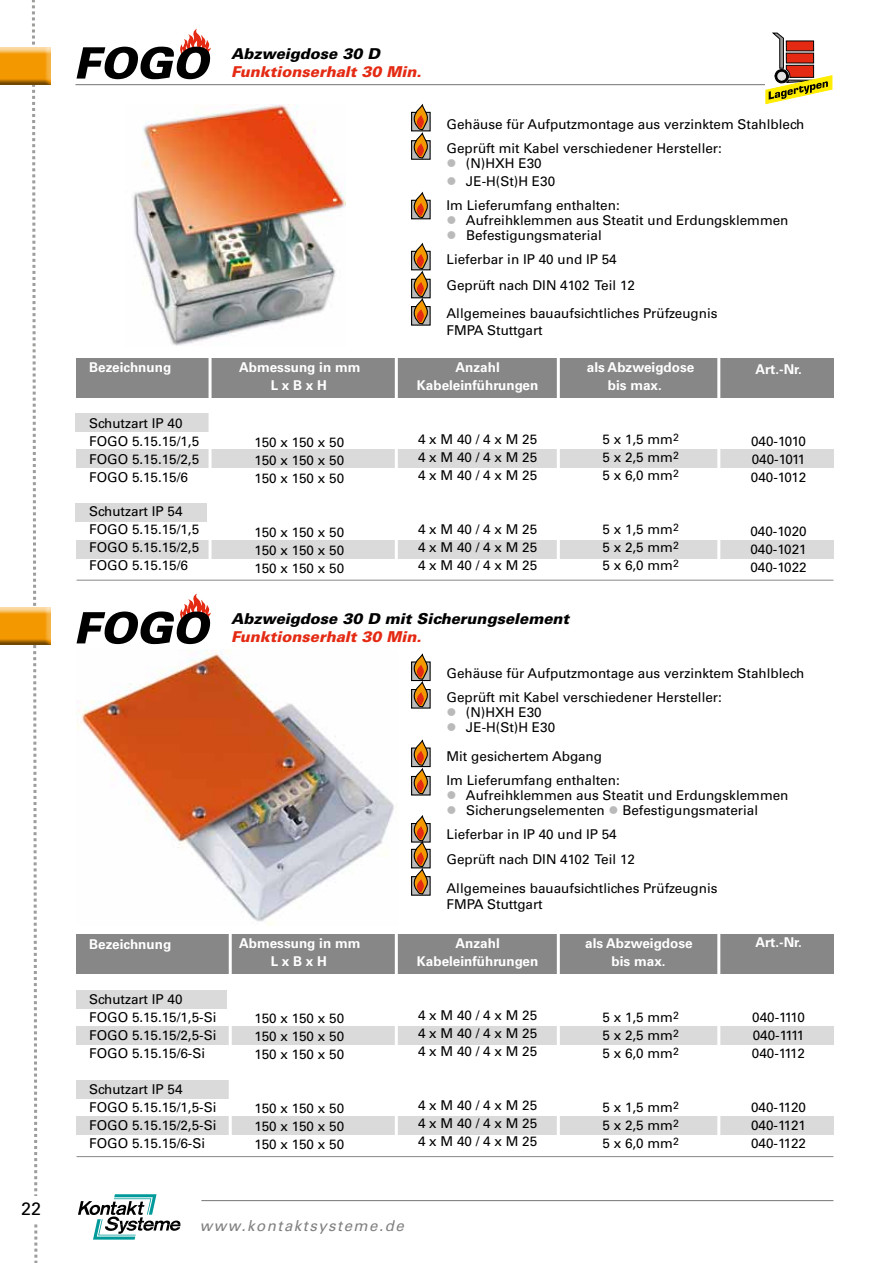
<style>
.page{position:relative;width:893px;height:1263px;background:#fff}
.page>*{position:absolute;margin:0;border:0;box-sizing:border-box;transform-origin:0 0}
.t1{font:18px "Univers";color:#000}
.t2{font:italic 900 15px "Univers";color:#000}
.t3{font:italic 900 15px "Univers";color:#e42a13}
.t4{font:italic 15px "Univers";letter-spacing:.1em;color:#818080}
.t5{font:13.5px/18px "Univers";color:#000;text-align:justify}
.t6{font:700 13.5px/18px "Univers";color:#fff;text-align:center}
.s1{color:#bababa}
</style>
<div class="page">
<svg style="left:32px;top:0;width:6px;height:1263px"></svg>
<div style="left:16px;top:1196px;width:45px;height:26px;background:#fff"></div>
<svg style="left:78px;top:1194px;width:103px;height:45px"></svg>
<hr style="left:201px;top:1200px;width:632px;height:1px;background:#757474">
<hr style="left:75px;top:84px;width:757px;height:1px;background:#757474">
<img style="left:77px;top:649px;width:317px;height:276px">
<img style="left:133px;top:105px;width:212px;height:241px">
<svg style="left:77px;top:29px;width:134px;height:50px"></svg>
<div style="left:412px;top:112px;width:18px;height:19px;background:#bcbcbc"></div>
<div style="left:411px;top:112px;width:20px;height:19px;border:1px solid #000"></div>
<div style="left:412px;top:141px;width:18px;height:18px;background:#bcbcbc"></div>
<div style="left:411px;top:140px;width:20px;height:20px;border:1px solid #000"></div>
<svg style="left:413px;top:105px;width:15px;height:54px"></svg>
<div style="left:0;top:47px;width:51px;height:40px;background:#000;opacity:.54"></div>
<div style="left:412px;top:200px;width:18px;height:19px;background:#bcbcbc"></div>
<div style="left:411px;top:200px;width:20px;height:19px;border:1px solid #000"></div>
<svg style="left:413px;top:193px;width:15px;height:26px"></svg>
<div style="left:412px;top:251px;width:18px;height:19px;background:#bcbcbc"></div>
<div style="left:411px;top:251px;width:20px;height:19px;border:1px solid #000"></div>
<div style="left:412px;top:279px;width:18px;height:19px;background:#bcbcbc"></div>
<div style="left:411px;top:279px;width:20px;height:19px;border:1px solid #000"></div>
<div style="left:412px;top:307px;width:18px;height:18px;background:#bcbcbc"></div>
<div style="left:411px;top:306px;width:20px;height:20px;border:1px solid #000"></div>
<svg style="left:413px;top:244px;width:15px;height:81px"></svg>
<div style="left:76px;top:414px;width:134px;height:18px;background:#dadada"></div>
<div style="left:76px;top:450px;width:757px;height:18px;background:#dadada"></div>
<div style="left:76px;top:504px;width:131px;height:18px;background:#dadada"></div>
<div style="left:76px;top:540px;width:757px;height:18px;background:#dadada"></div>
<div style="left:76px;top:358px;width:757px;height:39px;background:#878787"></div>
<hr style="left:717px;top:349px;width:3px;height:244px;background:#fff">
<hr style="left:557px;top:350px;width:3px;height:243px;background:#fff">
<hr style="left:395px;top:350px;width:3px;height:244px;background:#fff">
<hr style="left:209px;top:350px;width:3px;height:243px;background:#fff">
<hr style="left:77px;top:580px;width:756px;height:1px;background:#878787">
<div style="left:412px;top:662px;width:18px;height:18px;background:#bcbcbc"></div>
<div style="left:411px;top:661px;width:20px;height:20px;border:1px solid #000"></div>
<div style="left:412px;top:689px;width:18px;height:19px;background:#bcbcbc"></div>
<div style="left:411px;top:689px;width:20px;height:20px;border:1px solid #000"></div>
<svg style="left:413px;top:654px;width:15px;height:54px"></svg>
<div style="left:412px;top:748px;width:18px;height:18px;background:#bcbcbc"></div>
<div style="left:411px;top:747px;width:20px;height:20px;border:1px solid #000"></div>
<div style="left:412px;top:823px;width:18px;height:19px;background:#bcbcbc"></div>
<div style="left:411px;top:823px;width:20px;height:19px;border:1px solid #000"></div>
<div style="left:412px;top:849px;width:18px;height:19px;background:#bcbcbc"></div>
<div style="left:411px;top:849px;width:20px;height:19px;border:1px solid #000"></div>
<div style="left:412px;top:877px;width:18px;height:18px;background:#bcbcbc"></div>
<div style="left:411px;top:876px;width:20px;height:20px;border:1px solid #000"></div>
<svg style="left:413px;top:816px;width:15px;height:79px"></svg>
<div style="left:0;top:607px;width:51px;height:40px;background:#000;opacity:.54"></div>
<svg style="left:77px;top:594px;width:134px;height:50px"></svg>
<div style="left:76px;top:1026px;width:757px;height:18px;background:#dadada"></div>
<div style="left:76px;top:990px;width:150px;height:18px;background:#dadada"></div>
<div style="left:76px;top:1080px;width:154px;height:18px;background:#dadada"></div>
<div style="left:76px;top:1116px;width:757px;height:18px;background:#dadada"></div>
<div style="left:76px;top:934px;width:757px;height:40px;background:#878787"></div>
<hr style="left:717px;top:926px;width:3px;height:243px;background:#fff">
<hr style="left:557px;top:926px;width:3px;height:243px;background:#fff">
<hr style="left:395px;top:926px;width:3px;height:244px;background:#fff">
<hr style="left:229px;top:927px;width:3px;height:242px;background:#fff">
<hr style="left:77px;top:1156px;width:756px;height:1px;background:#878787">
<div style="left:412px;top:776px;width:18px;height:19px;background:#bcbcbc"></div>
<div style="left:411px;top:776px;width:20px;height:19px;border:1px solid #000"></div>
<svg style="left:413px;top:740px;width:15px;height:55px"></svg>
<svg style="left:765px;top:32px;width:68px;height:73px"></svg>
<h1 class="t1" style="left:21px;top:1198px;width:22px">22</h1>
<p class="t2" style="left:231px;top:45px;width:150px">Abzweigdose 30 D</p>
<p class="t3" style="left:231px;top:63px;width:192px">Funktionserhalt 30 Min.</p>
<p class="t6" style="left:89px;top:359px;width:83px">Bezeichnung</p>
<p class="t5" style="left:89px;top:414px;width:111px;text-align:left">Schutzart IP 40<br>FOGO 5.15.15/1,5<br>FOGO 5.15.15/2,5<br>FOGO 5.15.15/6</p>
<p class="t5" style="left:89px;top:503px;width:111px;text-align:left">Schutzart IP 54<br>FOGO 5.15.15/1,5<br>FOGO 5.15.15/2,5<br>FOGO 5.15.15/6</p>
<p class="t6" style="left:239px;top:358px;width:123px">Abmessung in mm<br>L x B x H</p>
<p class="t5" style="left:254px;top:433px;width:91px">150 x 150 x 50<br>150 x 150 x 50<br>150 x 150 x 50</p>
<p class="t5" style="left:254px;top:523px;width:91px">150 x 150 x 50<br>150 x 150 x 50<br>150 x 150 x 50</p>
<p class="t5" style="left:446px;top:112px;width:359px;line-height:24px">Gehäuse für Aufputzmontage aus verzinktem Stahlblech<br>Geprüft mit Kabel verschiedener Hersteller:</p>
<p class="t5" style="left:446px;top:154px;width:97px"><span class="s1">●</span> (N)HXH E30</p>
<p class="t5" style="left:446px;top:169px;width:175px;line-height:24px"><span class="s1">●</span> JE-H(St)H E30<br>Im Lieferumfang enthalten:</p>
<p class="t5" style="left:446px;top:211px;width:344px"><span class="s1">●</span> Aufreihklemmen aus Steatit und Erdungsklemmen</p>
<p class="t5" style="left:446px;top:223px;width:172px;line-height:24px"><span class="s1">●</span> Befestigungsmaterial<br>Lieferbar in IP 40 und IP 54</p>
<p class="t5" style="left:446px;top:271px;width:273px;line-height:28.5px">Geprüft nach DIN 4102 Teil 12<br>Allgemeines bauaufsichtliches Prüfzeugnis</p>
<p class="t5" style="left:446px;top:321px;width:98px">FMPA Stuttgart</p>
<p class="t6" style="left:417px;top:358px;width:123px">Anzahl<br>Kabeleinführungen</p>
<p class="t5" style="left:418px;top:430px;width:121px">4 x M 40 / 4 x M 25<br>4 x M 40 / 4 x M 25<br>4 x M 40 / 4 x M 25</p>
<p class="t5" style="left:418px;top:520px;width:121px">4 x M 40 / 4 x M 25<br>4 x M 40 / 4 x M 25<br>4 x M 40 / 4 x M 25</p>
<p class="t6" style="left:608px;top:358px;width:88px;text-align:left;text-indent:-21px">als Abzweigdose bis max.</p>
<p class="t5" style="left:602px;top:430px;width:78px">5 x 1,5 mm <sup>2<br></sup>5 x 2,5 mm <sup>2<br></sup>5 x 6,0 mm <sup>2</sup></p>
<p class="t5" style="left:602px;top:520px;width:78px">5 x 1,5 mm <sup>2<br></sup>5 x 2,5 mm <sup>2<br></sup>5 x 6,0 mm <sup>2</sup></p>
<p class="t6" style="left:755px;top:360px;width:48px">Art.-Nr.</p>
<p class="t5" style="left:751px;top:432px;width:57px">040-1010<br>040-1011<br>040-1012</p>
<p class="t5" style="left:750px;top:522px;width:58px">040-1020<br>040-1021<br>040-1022</p>
<p class="t6" style="left:89px;top:935px;width:83px">Bezeichnung</p>
<p class="t5" style="left:89px;top:990px;width:129px;text-align:left">Schutzart IP 40<br>FOGO 5.15.15/1,5-Si<br>FOGO 5.15.15/2,5-Si<br>FOGO 5.15.15/6-Si</p>
<p class="t5" style="left:89px;top:1080px;width:129px;text-align:left">Schutzart IP 54<br>FOGO 5.15.15/1,5-Si<br>FOGO 5.15.15/2,5-Si<br>FOGO 5.15.15/6-Si</p>
<p class="t2" style="left:231px;top:609px;width:340px">Abzweigdose 30 D mit Sicherungselement</p>
<p class="t3" style="left:231px;top:627px;width:192px">Funktionserhalt 30 Min.</p>
<p class="t6" style="left:239px;top:935px;width:123px">Abmessung in mm<br>L x B x H</p>
<p class="t5" style="left:254px;top:1009px;width:91px">150 x 150 x 50<br>150 x 150 x 50<br>150 x 150 x 50</p>
<p class="t5" style="left:254px;top:1099px;width:91px">150 x 150 x 50<br>150 x 150 x 50<br>150 x 150 x 50</p>
<p class="t5" style="left:446px;top:661px;width:359px;line-height:24px">Gehäuse für Aufputzmontage aus verzinktem Stahlblech<br>Geprüft mit Kabel verschiedener Hersteller:</p>
<p class="t5" style="left:446px;top:703px;width:97px"><span class="s1">●</span> (N)HXH E30</p>
<p class="t5" style="left:446px;top:713px;width:157px;line-height:28.5px"><span class="s1">●</span> JE-H(St)H E30<br>Mit gesichertem Abgang</p>
<p class="t5" style="left:446px;top:771px;width:175px">Im Lieferumfang enthalten:</p>
<p class="t5" style="left:446px;top:786px;width:344px"><span class="s1">●</span> Aufreihklemmen aus Steatit und Erdungsklemmen</p>
<p class="t5" style="left:446px;top:798px;width:313px;line-height:24px"><span class="s1">●</span> Sicherungselementen <span class="s1">●</span> Befestigungsmaterial<br>Lieferbar in IP 40 und IP 54</p>
<p class="t5" style="left:446px;top:845px;width:273px;line-height:28.5px">Geprüft nach DIN 4102 Teil 12<br>Allgemeines bauaufsichtliches Prüfzeugnis</p>
<p class="t5" style="left:446px;top:895px;width:98px">FMPA Stuttgart</p>
<p class="t6" style="left:417px;top:935px;width:123px">Anzahl<br>Kabeleinführungen</p>
<p class="t5" style="left:418px;top:1006px;width:121px">4 x M 40 / 4 x M 25<br>4 x M 40 / 4 x M 25<br>4 x M 40 / 4 x M 25</p>
<p class="t5" style="left:418px;top:1096px;width:121px">4 x M 40 / 4 x M 25<br>4 x M 40 / 4 x M 25<br>4 x M 40 / 4 x M 25</p>
<p class="t6" style="left:585px;top:934px;width:109px">als Abzweigdose bis max.</p>
<p class="t5" style="left:602px;top:1008px;width:78px">5 x 1,5 mm <sup>2<br></sup>5 x 2,5 mm <sup>2<br></sup>5 x 6,0 mm <sup>2</sup></p>
<p class="t5" style="left:602px;top:1098px;width:78px">5 x 1,5 mm <sup>2<br></sup>5 x 2,5 mm <sup>2<br></sup>5 x 6,0 mm <sup>2</sup></p>
<p class="t6" style="left:755px;top:934px;width:48px">Art.-Nr.</p>
<p class="t5" style="left:752px;top:1009px;width:55px">040-1110<br>040-1111<br>040-1112</p>
<p class="t5" style="left:751px;top:1099px;width:57px">040-1120<br>040-1121<br>040-1122</p>
<p class="t4" style="left:200px;top:1217px;width:205px">www.kontaktsysteme.de</p>
</div>
